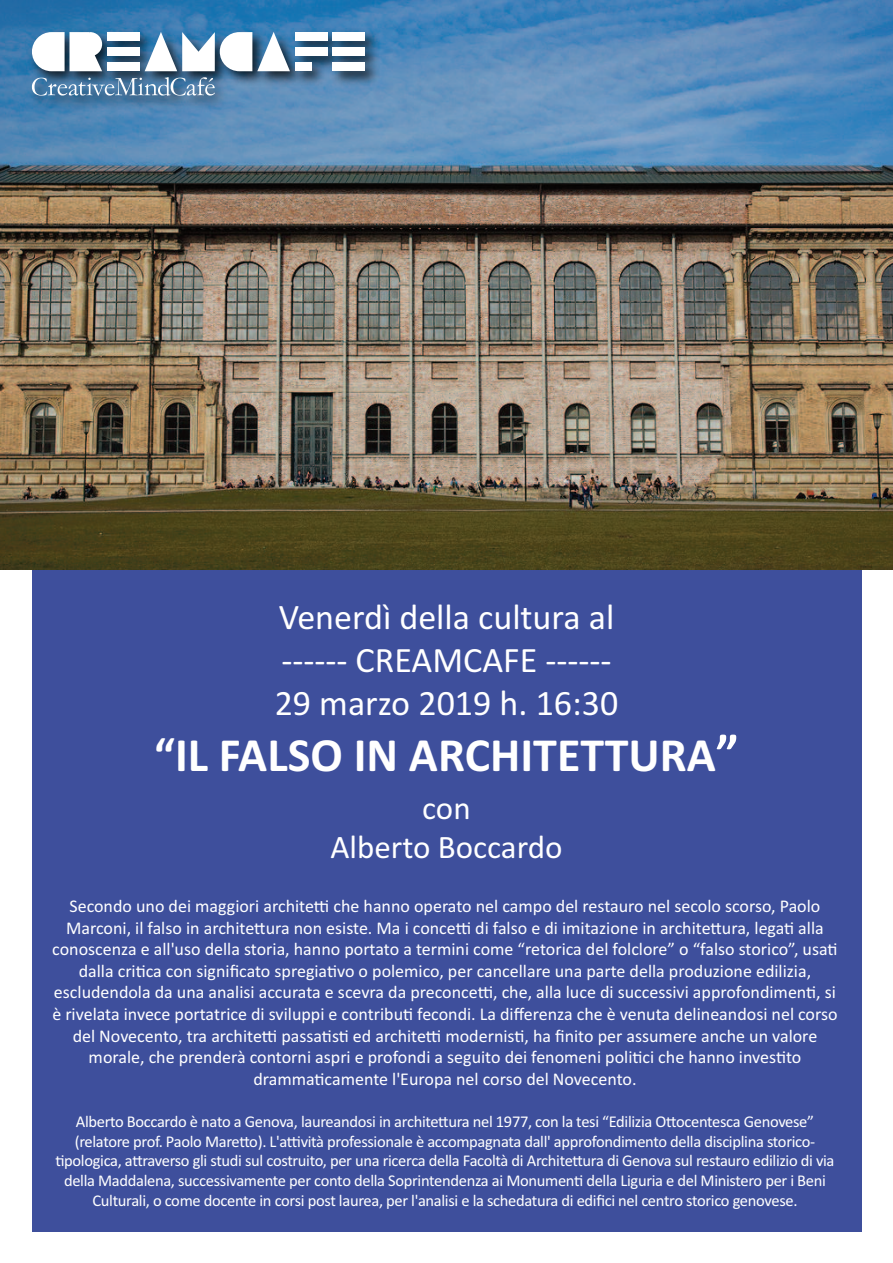
<style>
.page{position:relative;width:893px;height:1263px;background:#fff}
.page>*{position:absolute;margin:0;border:0;box-sizing:border-box;transform-origin:0 0}
.t1{font:700 48px "Calibri";color:#fff}
.t2{font:36px/43.2px "Calibri";color:#fff}
.t3{font:33px/39.6px "Calibri";color:#fff;text-align:center}
.t4{font:18px/21.6px "Calibri";color:#fff;text-align:center}
.t5{font:16.5px/19.8px "Calibri";letter-spacing:-.02em;color:#fff;text-align:center}
.s1{font-size:52.5px}
</style>
<div class="page">
<div style="left:32px;top:32px;width:829px;height:1199px;background:#3e4f9c"></div>
<img style="left:0;top:0;width:893px;height:569px">
<img style="left:25px;top:25px;width:359px;height:90px">
<div style="left:295px;top:32px;width:33px;height:9px;background:#fff"></div>
<div style="left:295px;top:62px;width:16px;height:9px;background:#fff"></div>
<div style="left:295px;top:47px;width:33px;height:9px;background:#fff"></div>
<div style="left:332px;top:32px;width:33px;height:9px;background:#fff"></div>
<div style="left:332px;top:62px;width:33px;height:9px;background:#fff"></div>
<div style="left:332px;top:47px;width:33px;height:9px;background:#fff"></div>
<div style="left:107px;top:62px;width:33px;height:9px;background:#fff"></div>
<div style="left:107px;top:32px;width:33px;height:9px;background:#fff"></div>
<div style="left:107px;top:47px;width:33px;height:9px;background:#fff"></div>
<svg style="left:32px;top:32px;width:70px;height:39px"></svg>
<svg style="left:145px;top:32px;width:145px;height:39px"></svg>
<svg style="left:32px;top:77px;width:183px;height:19px"></svg>
<h2 class="t2" style="left:275px;top:594px;width:345px">Venerdì della cultura al ------ CREAMCAFE ------<br>29 marzo 2019 h. 16:30</h2>
<h1 class="t1" style="left:154px;top:726px;width:586px">“IL FALSO IN ARCHITETTURA<span class="s1">”</span></h1>
<h3 class="t3" style="left:330px;top:788px;width:234px">con<br>Alberto Boccardo</h3>
<p class="t4" style="left:52px;top:895px;width:787px">Secondo uno dei maggiori architetti che hanno operato nel campo del restauro nel secolo scorso, Paolo Marconi, il falso in architettura non esiste. Ma i concetti di falso e di imitazione in architettura, legati alla conoscenza e all'uso della storia, hanno portato a termini come “retorica del folclore” o “falso storico”, usati dalla critica con significato spregiativo o polemico, per cancellare una parte della produzione edilizia, escludendola da una analisi accurata e scevra da preconcetti, che, alla luce di successivi approfondimenti, si è rivelata invece portatrice di sviluppi e contributi fecondi. La differenza che è venuta delineandosi nel corso del Novecento, tra architetti passatisti ed architetti modernisti, ha finito per assumere anche un valore morale, che prenderà contorni aspri e profondi a seguito dei fenomeni politici che hanno investito drammaticamente l'Europa nel corso del Novecento.</p>
<p class="t5" style="left:55px;top:1111px;width:781px">Alberto Boccardo è nato a Genova, laureandosi in architettura nel 1977, con la tesi “Edilizia Ottocentesca Genovese” (relatore prof. Paolo Maretto). L'attività professionale è accompagnata dall' approfondimento della disciplina storico&shy;tipologica, attraverso gli studi sul costruito, per una ricerca della Facoltà di Architettura di Genova sul restauro edilizio di via della Maddalena, successivamente per conto della Soprintendenza ai Monumenti della Liguria e del Ministero per i Beni Culturali, o come docente in corsi post laurea, per l'analisi e la schedatura di edifici nel centro storico genovese.</p>
</div>
